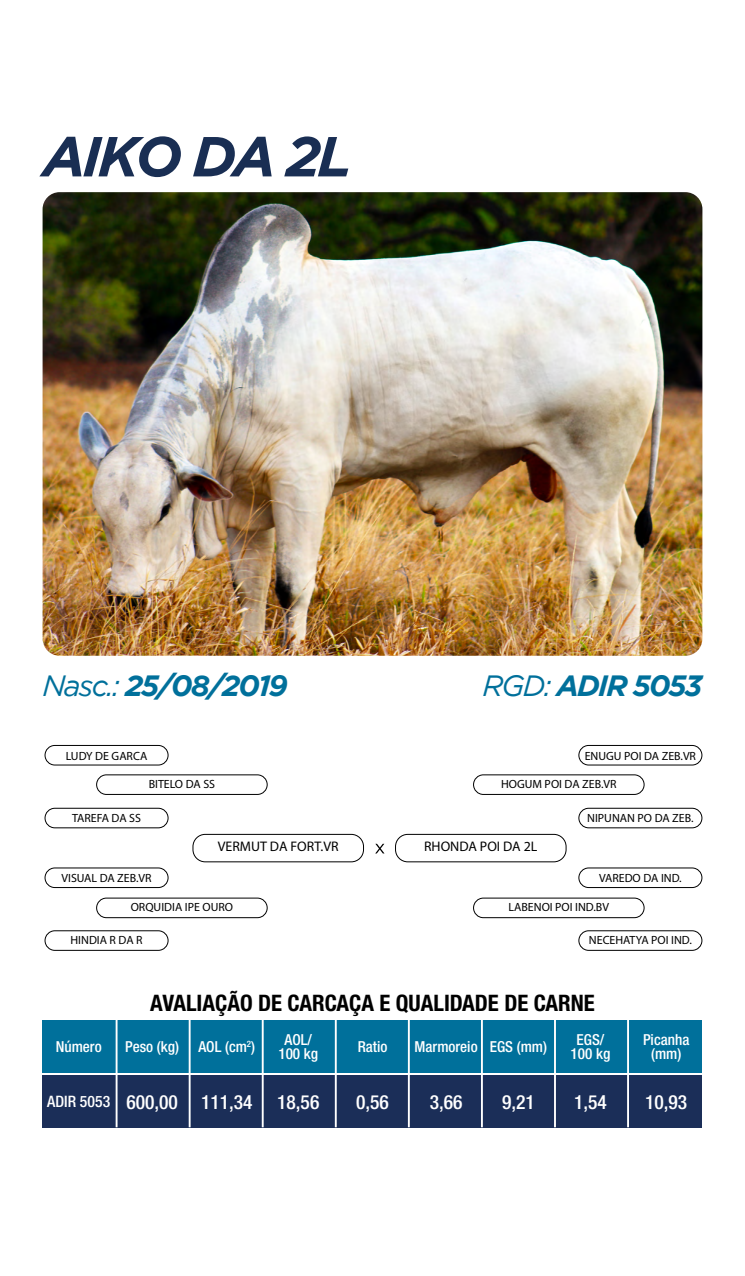
<style>
.page{position:relative;width:745px;height:1276px;background:#fff}
.page>*{position:absolute;margin:0;border:0;box-sizing:border-box;transform-origin:0 0}
.t1{font:italic 700 56.25px "Gotham";letter-spacing:-.06em;color:#192e53}
.t2{font:italic 700 29.25px "Gotham";letter-spacing:-.06em;color:#00709b}
.t3{font:700 condensed 22.73px "Helvetica Neue";color:#000}
.t4{font:500 condensed 19.5px "Helvetica Neue";color:#fff}
.t5{font:500 condensed 15.15px/14.4px "Helvetica Neue";color:#fff;text-align:center}
.t6{font:13.88px "Myriad Pro";color:#000}
.t7{font:11.93px "Myriad Pro";color:#000}
.s1{font-weight:400}
.s2{font-size:15.75px}
</style>
<div class="page">
<svg style="left:375px;top:844px;width:9px;height:9px"></svg>
<img style="left:43px;top:192px;width:659px;height:464px">
<div style="left:43px;top:1074px;width:658px;height:53px;background:#1b2e58"></div>
<div style="left:43px;top:1020px;width:658px;height:52px;background:#00709b"></div>
<hr style="left:115px;top:1020px;width:2px;height:107px;background:#fff">
<hr style="left:407px;top:1020px;width:2px;height:107px;background:#fff">
<hr style="left:261px;top:1020px;width:2px;height:107px;background:#fff">
<hr style="left:553px;top:1020px;width:2px;height:107px;background:#fff">
<hr style="left:626px;top:1020px;width:2px;height:107px;background:#fff">
<hr style="left:188px;top:1020px;width:2px;height:107px;background:#fff">
<hr style="left:480px;top:1020px;width:2px;height:107px;background:#fff">
<hr style="left:334px;top:1020px;width:2px;height:107px;background:#fff">
<div style="left:395px;top:834px;width:171px;height:28px;border:1px solid #000;border-radius:12px"></div>
<div style="left:192px;top:834px;width:172px;height:28px;border:1px solid #000;border-radius:12px"></div>
<div style="left:472px;top:774px;width:172px;height:21px;border:1px solid #000;border-radius:10px"></div>
<div style="left:96px;top:774px;width:171px;height:21px;border:1px solid #000;border-radius:10px"></div>
<div style="left:578px;top:745px;width:124px;height:20px;border:1px solid #000;border-radius:10px"></div>
<div style="left:44px;top:745px;width:124px;height:20px;border:1px solid #000;border-radius:10px"></div>
<div style="left:578px;top:867px;width:124px;height:21px;border:1px solid #000;border-radius:10px"></div>
<div style="left:44px;top:867px;width:124px;height:21px;border:1px solid #000;border-radius:10px"></div>
<div style="left:578px;top:808px;width:124px;height:20px;border:1px solid #000;border-radius:10px"></div>
<div style="left:44px;top:808px;width:124px;height:20px;border:1px solid #000;border-radius:10px"></div>
<div style="left:578px;top:930px;width:124px;height:21px;border:1px solid #000;border-radius:10px"></div>
<div style="left:44px;top:930px;width:124px;height:21px;border:1px solid #000;border-radius:10px"></div>
<div style="left:472px;top:897px;width:172px;height:21px;border:1px solid #000;border-radius:10px"></div>
<div style="left:96px;top:897px;width:171px;height:21px;border:1px solid #000;border-radius:10px"></div>
<h1 class="t1" style="left:43px;top:124px;width:311px">AIKO DA 2L</h1>
<h2 class="t2" style="left:43px;top:669px;width:246px"><span class="s1">Nasc.:</span> 25/08/2019</h2>
<h2 class="t2" style="left:482px;top:669px;width:221px"><span class="s1">RGD:</span> ADIR 5053</h2>
<p class="t7" style="left:66px;top:748px;width:83px">LUDY DE GARCA</p>
<p class="t7" style="left:584px;top:748px;width:113px">ENUGU POI DA ZEB.VR</p>
<p class="t7" style="left:149px;top:776px;width:68px">BITELO DA SS</p>
<p class="t7" style="left:500px;top:776px;width:117px">HOGUM POI DA ZEB.VR</p>
<p class="t7" style="left:72px;top:810px;width:70px">TAREFA DA SS</p>
<p class="t7" style="left:587px;top:810px;width:108px">NIPUNAN PO DA ZEB.</p>
<p class="t6" style="left:218px;top:838px;width:122px">VERMUT DA FORT.VR</p>
<p class="t6" style="left:424px;top:838px;width:115px">RHONDA POI DA 2L</p>
<p class="t7" style="left:61px;top:870px;width:92px">VISUAL DA ZEB.VR</p>
<p class="t7" style="left:598px;top:870px;width:84px">VAREDO DA IND.</p>
<p class="t7" style="left:131px;top:899px;width:104px">ORQUIDIA IPE OURO</p>
<p class="t7" style="left:508px;top:899px;width:102px">LABENOI POI IND.BV</p>
<p class="t7" style="left:70px;top:932px;width:74px">HINDIA R DA R</p>
<p class="t7" style="left:588px;top:932px;width:104px">NECEHATYA POI IND.</p>
<h3 class="t3" style="left:150px;top:988px;width:446px">AVALIAÇÃO DE CARCAÇA E QUALIDADE DE CARNE</h3>
<p class="t5" style="left:56px;top:1039px;width:48px">Número</p>
<p class="t5" style="left:125px;top:1039px;width:55px">Peso (kg)</p>
<p class="t5" style="left:198px;top:1039px;width:58px">AOL (cm<sup>2</sup>)</p>
<p class="t5" style="left:278px;top:1032px;width:41px">AOL/<br>100 kg</p>
<p class="t5" style="left:357px;top:1039px;width:31px">Ratio</p>
<p class="t5" style="left:414px;top:1039px;width:134px">Marmoreio EGS (mm)</p>
<p class="t5" style="left:570px;top:1032px;width:41px">EGS/<br>100 kg</p>
<p class="t5" style="left:642px;top:1032px;width:48px">Picanha (mm)</p>
<h3 class="t4" style="left:47px;top:1090px;width:207px"><span class="s2">ADIR 5053</span> 600,00 111,34</h3>
<h3 class="t4" style="left:277px;top:1090px;width:44px">18,56</h3>
<h3 class="t4" style="left:356px;top:1090px;width:34px">0,56</h3>
<h3 class="t4" style="left:429px;top:1090px;width:34px">3,66</h3>
<h3 class="t4" style="left:501px;top:1090px;width:34px">9,21</h3>
<h3 class="t4" style="left:573px;top:1090px;width:34px">1,54</h3>
<h3 class="t4" style="left:644px;top:1090px;width:44px">10,93</h3>
</div>
